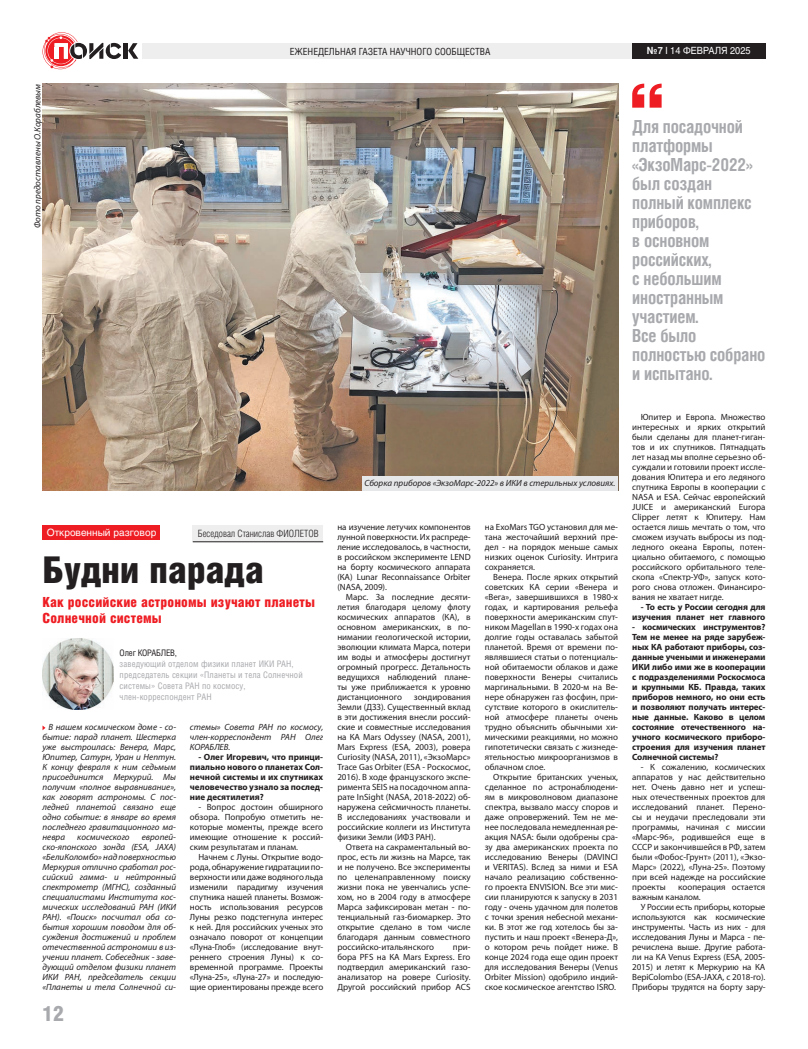
<style>
.page{position:relative;width:808px;height:1049px;background:#fff}
.page>*{position:absolute;margin:0;border:0;box-sizing:border-box;transform-origin:0 0}
.t1{font:37px "Helios Cond Black C";letter-spacing:-.01em;color:#231f20;scale:1.06 1}
.t2{font:21.1px "Helios Cond Black C";color:#a8a9ad}
.t3{font:700 18px/19px "Helios Cond C";letter-spacing:-.01em;color:#a8a9ad;scale:.96 1}
.t4{font:14px/16px "Helios Cond Black C";letter-spacing:.01em;color:#ee1d23}
.t5{font:10px "Helios Cond Light C";color:#231f20}
.t6{font:10px "Helios C";color:#fff}
.t7{font:9.8px "Helios Cond C";color:#231f20}
.t8{font:9.8px "Helios C";color:#fff;scale:.93 1}
.t9{font:9px/10px "Myriad Pro";color:#231f20;text-align:justify}
.t10{font:italic 9px/10px "Myriad Pro";color:#231f20;text-align:justify}
.t11{font:700 9px/10px "Myriad Pro";letter-spacing:-.01em;color:#231f20;text-align:justify}
.t12{font:9px/11px "Helios Cond C";letter-spacing:.01em;color:#a8a9ad}
.t13{font:9px "Helios Cond C";letter-spacing:-.02em;color:#231f20}
.s1{font-weight:700}
.s2{font-weight:700;color:#f2f3f4}
</style>
<div class="page">
<hr style="left:124px;top:43px;width:4px;height:16px;background:#231f20">
<svg style="left:128px;top:43px;width:10px;height:16px"></svg>
<svg style="left:43px;top:32px;width:78px;height:37px"></svg>
<div style="left:142px;top:43px;width:496px;height:16px;background:#eeeeef"></div>
<div style="left:632px;top:43px;width:133px;height:16px;background:#231f20"></div>
<svg style="left:632px;top:84px;width:30px;height:24px"></svg>
<div style="left:43px;top:526px;width:117px;height:14px;background:#ee1d23"></div>
<div style="left:193px;top:526px;width:130px;height:16px;background:#eeeeef"></div>
<hr style="left:193px;top:541px;width:130px;height:1px;background:#231f20">
<img style="left:43px;top:638px;width:70px;height:71px">
<img style="left:43px;top:84px;width:575px;height:406px">
<div style="left:362px;top:476px;width:256px;height:14px;background:#e6e7e9"></div>
<p class="t10" style="left:32px;top:228px;width:146px;rotate:-90deg">Фото предоставлены О.Кораблевым</p>
<p class="t7" style="left:290px;top:45px;width:202px">ЕЖЕНЕДЕЛЬНАЯ ГАЗЕТА НАУЧНОГО СООБЩЕСТВА</p>
<p class="t8" style="left:647px;top:45px;width:113px"><span class="s1">№</span><span class="s2">7</span> I 14 ФЕВРАЛЯ 2025</p>
<h3 class="t3" style="left:632px;top:117px;width:140px">Для посадочной платформы «ЭкзоМарс-2022» был создан полный комплекс приборов,<br>в основном российских,<br>с небольшим иностранным участием.<br>Все было полностью собрано и испытано.</h3>
<p class="t10" style="left:364px;top:477px;width:252px">Сборка приборов «ЭкзоМарс-2022» в ИКИ в стерильных условиях.</p>
<p class="t6" style="left:47px;top:527px;width:111px">Откровенный разговор</p>
<p class="t5" style="left:198px;top:528px;width:122px">Беседовал Станислав ФИОЛЕТОВ</p>
<h1 class="t1" style="left:43px;top:549px;width:210px">Будни парада</h1>
<h3 class="t4" style="left:43px;top:594px;width:274px">Как российские астрономы изучают планеты<br>Солнечной системы</h3>
<p class="t13" style="left:120px;top:648px;width:59px">Олег КОРАБЛЕВ,</p>
<p class="t12" style="left:120px;top:658px;width:185px">заведующий отделом физики планет ИКИ РАН, председатель секции «Планеты и тела Солнечной системы» Совета РАН по космосу, член-корреспондент РАН</p>
<p class="t10" style="left:43px;top:722px;width:135px;text-indent:6px">В нашем космическом доме - со&shy;бытие: парад планет. Шестерка уже выстроилась: Венера, Марс, Юпитер, Сатурн, Уран и Нептун.<br>К концу февраля к ним седьмым присоединится Меркурий. Мы получим «полное выравнивание», как говорят астрономы. С пос&shy;ледней планетой связано еще одно событие: в январе во время последнего гравитационного ма&shy;невра</p>
<p class="t10" style="left:43px;top:832px;width:135px;text-indent:99px">европей&shy;ско-японского зонда (ESA, JAXA) «БелиКоломбо» над поверхностью Меркурия отлично сработал рос&shy;сийский гамма- и нейтронный спектрометр (МГНС), созданный специалистами Института кос&shy;мических исследований РАН (ИКИ РАН). «Поиск» посчитал оба со&shy;бытия хорошим поводом для об&shy;суждения достижений и проблем отечественной астрономии в из&shy;учении планет. Собеседник - заве&shy;дующий отделом физики планет ИКИ РАН, председатель секции «Планеты и тела Солнечной си-</p>
<p class="t10" style="left:77px;top:832px;width:54px">космического</p>
<h2 class="t2" style="left:43px;top:1001px;width:23px">12</h2>
<p class="t10" style="left:190px;top:722px;width:135px">стемы» Совета РАН по космосу, член-корреспондент РАН Олег КОРАБЛЕВ.</p>
<p class="t11" style="left:190px;top:752px;width:135px;text-indent:9px">- Олег Игоревич, что принци&shy;пиально нового о планетах Сол&shy;нечной системы и их спутниках человечество узнало за послед&shy;ние десятилетия?</p>
<p class="t9" style="left:190px;top:803px;width:135px;text-indent:9px">- Вопрос достоин обширного обзора. Попробую отметить не&shy;которые моменты, прежде всего имеющие отношение к россий&shy;ским результатам и планам.</p>
<p class="t9" style="left:190px;top:853px;width:135px;text-indent:9px">Начнем с Луны. Открытие водо&shy;рода, обнаружение гидратации по&shy;верхности или даже водяного льда изменили парадигму изучения спутника нашей планеты. Возмож&shy;ность использования ресурсов Луны резко подстегнула интерес к ней. Для российских ученых это означало поворот от концепции «Луна-Глоб» (исследование внут&shy;реннего строения Луны) к со&shy;временной программе. Проекты «Луна-25», «Луна-27» и последую&shy;щие ориентированы прежде всего</p>
<p class="t9" style="left:337px;top:523px;width:135px">на изучение летучих компонентов лунной поверхности. Их распреде&shy;ление исследовалось, в частности, в российском эксперименте LEND на борту космического аппарата (КА) Lunar Reconnaissance Orbiter (NASA, 2009).</p>
<p class="t9" style="left:337px;top:593px;width:135px;text-indent:9px">Марс. За последние десяти&shy;летия благодаря целому флоту космических аппаратов (КА), в основном американских, в по&shy;нимании геологической истории, эволюции климата Марса, потери им воды и атмосферы достигнут огромный прогресс. Детальность ведущихся наблюдений плане&shy;ты уже приближается к уровню дистанционного</p>
<p class="t9" style="left:337px;top:693px;width:135px;text-indent:76px">зондирования Земли (ДЗЗ). Существенный вклад в эти достижения внесли россий&shy;ские и совместные исследования на КА Mars Odyssey (NASA, 2001), Mars Express (ESA, 2003), ровера Curiosity (NASA, 2011), «ЭкзоМарс» Trace Gas Orbiter (ESA - Роскосмос, 2016). В ходе французского экспе&shy;римента SEIS на посадочном аппа&shy;рате InSight (NASA, 2018-2022) об&shy;наружена сейсмичность планеты.<br>В исследованиях участвовали и российские коллеги из Института физики Земли (ИФЗ РАН).</p>
<p class="t9" style="left:337px;top:843px;width:135px;text-indent:9px">Ответа на сакраментальный во&shy;прос, есть ли жизнь на Марсе, так и не получено. Все эксперименты по целенаправленному поиску жизни пока не увенчались успе&shy;хом, но в 2004 году в атмосфере Марса зафиксирован метан - по&shy;тенциальный газ-биомаркер. Это открытие сделано в том числе благодаря данным совместного российско-итальянского</p>
<p class="t9" style="left:337px;top:943px;width:135px;text-indent:116px">при&shy;бора PFS на КА Mars Express. Его подтвердил американский газо&shy;анализатор на ровере Curiosity.<br>Другой российский прибор ACS</p>
<p class="t9" style="left:485px;top:523px;width:135px">на ExoMars TGO установил для ме&shy;тана жесточайший верхний пре&shy;дел - на порядок меньше самых низких оценок Curiosity. Интрига сохраняется.</p>
<p class="t9" style="left:485px;top:573px;width:135px;text-indent:9px">Венера. После ярких открытий советских КА серии «Венера и «Вега», завершившихся в 1980-х годах, и картирования рельефа поверхности американским спут&shy;ником Magellan в 1990-х годах она долгие годы оставалась забытой планетой. Время от времени по&shy;являвшиеся статьи о потенциаль&shy;ной обитаемости облаков и даже поверхности Венеры считались маргинальными. В 2020-м на Ве&shy;нере обнаружен газ фосфин, при&shy;сутствие которого в окислитель&shy;ной атмосфере планеты очень трудно объяснить обычными хи&shy;мическими реакциями, но можно гипотетически связать с жизнеде&shy;ятельностью микроорганизмов в облачном слое.</p>
<p class="t9" style="left:485px;top:773px;width:135px;text-indent:9px">Открытие британских ученых, сделанное по астронаблюдени&shy;ям в микроволновом диапазоне спектра, вызвало массу споров и даже опровержений. Тем не ме&shy;нее последовала немедленная ре&shy;акция NASA: были одобрены сра&shy;зу два американских проекта по исследованию Венеры (DAVINCI и VERITAS). Вслед за ними и ESA начало реализацию собственно&shy;го проекта ENVISION. Все эти мис&shy;сии планируются к запуску в 2031 году - очень удачном для полетов с точки зрения небесной механи&shy;ки. В этот же год хотелось бы за&shy;пустить и наш проект «Венера-Д», о котором речь пойдет ниже. В конце 2024 года еще один проект для исследования Венеры (Venus Orbiter Mission) одобрило индий&shy;ское космическое агентство ISRO.</p>
<p class="t9" style="left:632px;top:413px;width:135px;text-indent:9px">Юпитер и Европа. Множество интересных и ярких открытий были сделаны для планет-гиган&shy;тов и их спутников. Пятнадцать лет назад мы вполне серьезно об&shy;суждали и готовили проект иссле&shy;дования Юпитера и его ледяного спутника Европы в кооперации с NASA и ESA. Сейчас европейский JUICE и американский Europa Clipper летят к Юпитеру. Нам остается лишь мечтать о том, что сможем изучать выбросы из под&shy;ледного океана Европы, потен&shy;циально обитаемого, с помощью российского орбитального теле&shy;скопа «Спектр-УФ», запуск кото&shy;рого снова отложен. Финансиро&shy;вания не хватает нигде.</p>
<p class="t11" style="left:632px;top:602px;width:135px;text-align:right">- То есть у России сегодня для изучения планет нет главного</p>
<p class="t11" style="left:632px;top:622px;width:135px">- космических инструментов?<br>Тем не менее на ряде зарубеж&shy;ных КА работают приборы, соз&shy;данные учеными и инженерами ИКИ либо ими же в кооперации с подразделениями Роскосмоса и крупными КБ. Правда, таких приборов немного, но они есть и позволяют получать интерес&shy;ные данные. Каково в целом состояние отечественного на&shy;учного космического приборо&shy;строения для изучения планет Солнечной системы?</p>
<p class="t9" style="left:632px;top:763px;width:135px;text-indent:9px">- К сожалению, космических аппаратов у нас действительно нет. Очень давно нет и успеш&shy;ных отечественных проектов для исследований планет. Перено&shy;сы и неудачи преследовали эти программы, начиная с миссии «Марс-96», родившейся еще в СССР и закончившейся в РФ, затем были «Фобос-Грунт» (2011), «Экзо-Марс» (2022), «Луна-25». Поэтому при всей надежде на российские проекты</p>
<p class="t9" style="left:632px;top:883px;width:135px;text-indent:46px">кооперация остается важным каналом.</p>
<p class="t9" style="left:632px;top:903px;width:135px;text-indent:9px">У России есть приборы, которые используются как космические инструменты. Часть из них - для исследования Луны и Марса - пе&shy;речислена выше. Другие работа&shy;ли на КА Venus Express (ESA, 2005- 2015) и летят к Меркурию на КА BepiColombo (ESA-JAXA, с 2018-го).<br>Приборы трудятся на борту зару-</p>
</div>
